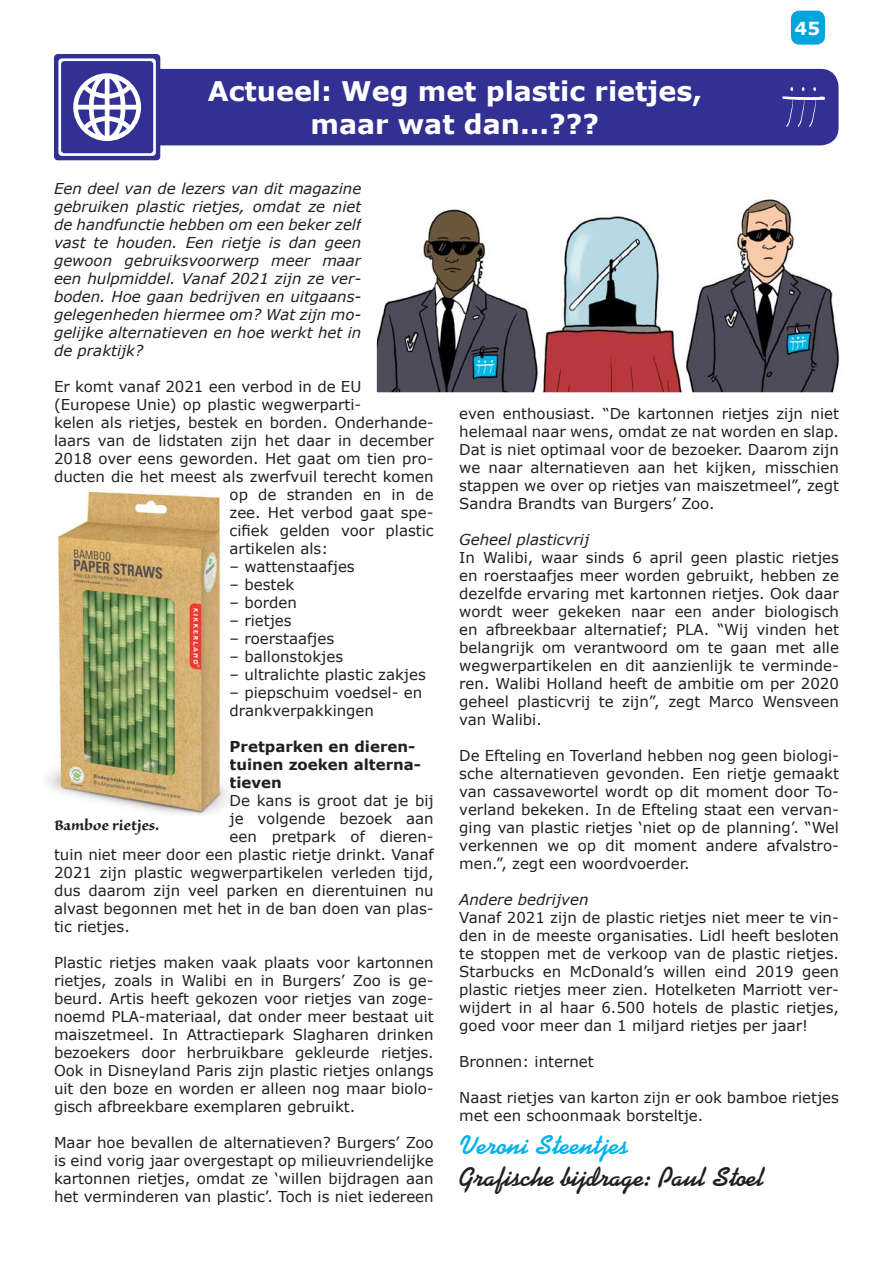
<style>
.page{position:relative;width:893px;height:1263px;background:#fff}
.page>*{position:absolute;margin:0;border:0;box-sizing:border-box;transform-origin:0 0}
.t1{font:700 27px/32.4px "Verdana";color:#fff;text-align:center}
.t2{font:700 27px "Kaufmann BT";color:#231f20}
.t3{font:700 27px "Kaufmann BT";color:#00b2eb}
.t4{font:700 18px "Sanvito Pro";color:#231f20}
.t5{font:700 18px "Verdana";color:#fff}
.t6{font:15px/18px "Verdana";color:#231f20;text-align:justify}
.t7{font:italic 15px/18px "Verdana";color:#231f20;text-align:justify}
.t8{font:700 15px/18px "Verdana";color:#231f20}
</style>
<div class="page">
<div style="left:791px;top:11px;width:34px;height:34px;background:#00a6db;border-radius:9px"></div>
<div style="left:73px;top:69px;width:765px;height:76px;background:#323092;border-radius:18px"></div>
<div style="left:54px;top:54px;width:106px;height:106px;background:#323092;border-radius:4px"></div>
<div style="left:58px;top:58px;width:98px;height:98px;background:linear-gradient(to right,#fdfdfe,#fefefe);border-radius:3px"></div>
<div style="left:61px;top:61px;width:92px;height:92px;background:#323092;border-radius:3px"></div>
<svg style="left:73px;top:73px;width:68px;height:68px"></svg>
<svg style="left:782px;top:87px;width:43px;height:40px"></svg>
<img style="left:46px;top:491px;width:183px;height:325px">
<img style="left:377px;top:199px;width:462px;height:193px">
<h1 class="t1" style="left:208px;top:75px;width:496px">Actueel: Weg met plastic rietjes, maar wat dan...???</h1>
<p class="t5" style="left:795px;top:15px;width:27px">45</p>
<p class="t7" style="left:54px;top:180px;width:309px">Een deel van de lezers van dit magazine gebruiken plastic rietjes, omdat ze niet de handfunctie hebben om een beker zelf vast te houden. Een rietje is dan geen gewoon gebruiksvoorwerp meer maar een hulpmiddel. Vanaf 2021 zijn ze ver&shy;boden. Hoe gaan bedrijven en uitgaans&shy;gelegenheden hiermee om? Wat zijn mo&shy;gelijke alternatieven en hoe werkt het in de praktijk?</p>
<p class="t6" style="left:54px;top:378px;width:309px">Er komt vanaf 2021 een verbod in de EU</p>
<p class="t6" style="left:54px;top:396px;width:309px">(Europese Unie) op plastic wegwerparti-</p>
<p class="t6" style="left:54px;top:414px;width:381px">kelen als rietjes, bestek en borden. Onderhande-</p>
<p class="t6" style="left:54px;top:432px;width:381px">laars van de lidstaten zijn het daar in december</p>
<p class="t6" style="left:54px;top:450px;width:381px">2018 over eens geworden. Het gaat om tien pro-</p>
<p class="t6" style="left:54px;top:468px;width:381px">ducten die het meest als zwerfvuil terecht komen</p>
<p class="t6" style="left:230px;top:486px;width:206px">op de stranden en in de</p>
<p class="t6" style="left:230px;top:504px;width:206px">zee. Het verbod gaat spe-</p>
<p class="t6" style="left:230px;top:522px;width:206px">cifiek gelden voor plastic</p>
<p class="t6" style="left:230px;top:540px;width:100px">artikelen als:</p>
<p class="t6" style="left:230px;top:558px;width:127px">– wattenstaafjes</p>
<p class="t6" style="left:230px;top:576px;width:66px">– bestek</p>
<p class="t6" style="left:230px;top:594px;width:69px">– borden</p>
<p class="t6" style="left:230px;top:612px;width:64px">– rietjes</p>
<p class="t6" style="left:230px;top:630px;width:106px">– roerstaafjes</p>
<p class="t6" style="left:230px;top:648px;width:115px">– ballonstokjes</p>
<p class="t6" style="left:230px;top:666px;width:198px">– ultralichte plastic zakjes</p>
<p class="t6" style="left:230px;top:684px;width:194px">– piepschuim voedsel- en drankverpakkingen</p>
<p class="t8" style="left:230px;top:738px;width:193px">Pretparken en dieren&shy;tuinen zoeken alterna&shy;tieven</p>
<p class="t6" style="left:230px;top:792px;width:206px">De kans is groot dat je bij</p>
<p class="t6" style="left:230px;top:810px;width:206px">je volgende bezoek aan</p>
<p class="t6" style="left:230px;top:828px;width:206px">een pretpark of dieren-</p>
<p class="t6" style="left:54px;top:846px;width:381px">tuin niet meer door een plastic rietje drinkt. Vanaf</p>
<p class="t6" style="left:54px;top:864px;width:381px">2021 zijn plastic wegwerpartikelen verleden tijd,</p>
<p class="t6" style="left:54px;top:882px;width:381px">dus daarom zijn veel parken en dierentuinen nu</p>
<p class="t6" style="left:54px;top:900px;width:381px">alvast begonnen met het in de ban doen van plas-</p>
<p class="t6" style="left:54px;top:918px;width:77px">tic rietjes.</p>
<p class="t6" style="left:54px;top:954px;width:381px">Plastic rietjes maken vaak plaats voor kartonnen rietjes, zoals in Walibi en in Burgers’ Zoo is ge&shy;beurd. Artis heeft gekozen voor rietjes van zoge&shy;noemd PLA-materiaal, dat onder meer bestaat uit maiszetmeel. In Attractiepark Slagharen drinken bezoekers door herbruikbare gekleurde rietjes.<br>Ook in Disneyland Paris zijn plastic rietjes onlangs uit den boze en worden er alleen nog maar biolo&shy;gisch afbreekbare exemplaren gebruikt.</p>
<p class="t6" style="left:54px;top:1134px;width:381px">Maar hoe bevallen de alternatieven? Burgers’ Zoo is eind vorig jaar overgestapt op milieuvriendelijke kartonnen rietjes, omdat ze ‘willen bijdragen aan het verminderen van plastic’. Toch is niet iedereen</p>
<p class="t4" style="left:54px;top:815px;width:106px">Bamboe rietjes.</p>
<p class="t6" style="left:459px;top:405px;width:381px">even enthousiast. “De kartonnen rietjes zijn niet helemaal naar wens, omdat ze nat worden en slap.<br>Dat is niet optimaal voor de bezoeker. Daarom zijn we naar alternatieven aan het kijken, misschien stappen we over op rietjes van maiszetmeel”, zegt Sandra Brandts van Burgers’ Zoo.</p>
<p class="t7" style="left:459px;top:531px;width:131px">Geheel plasticvrij</p>
<p class="t6" style="left:459px;top:549px;width:381px">In Walibi, waar sinds 6 april geen plastic rietjes en roerstaafjes meer worden gebruikt, hebben ze dezelfde ervaring met kartonnen rietjes. Ook daar wordt weer gekeken naar een ander biologisch en afbreekbaar alternatief; PLA. “Wij vinden het belangrijk om verantwoord om te gaan met alle wegwerpartikelen en dit aanzienlijk te verminde&shy;ren. Walibi Holland heeft de ambitie om per 2020 geheel plasticvrij te zijn”, zegt Marco Wensveen van Walibi.</p>
<p class="t6" style="left:459px;top:747px;width:381px">De Efteling en Toverland hebben nog geen biologi&shy;sche alternatieven gevonden. Een rietje gemaakt van cassavewortel wordt op dit moment door To&shy;verland bekeken. In de Efteling staat een vervan&shy;ging van plastic rietjes ‘niet op de planning’. “Wel verkennen we op dit moment andere afvalstro&shy;men.”, zegt een woordvoerder.</p>
<p class="t7" style="left:459px;top:891px;width:131px">Andere bedrijven</p>
<p class="t6" style="left:459px;top:909px;width:381px">Vanaf 2021 zijn de plastic rietjes niet meer te vin&shy;den in de meeste organisaties. Lidl heeft besloten te stoppen met de verkoop van de plastic rietjes.<br>Starbucks en McDonald’s willen eind 2019 geen plastic rietjes meer zien. Hotelketen Marriott ver&shy;wijdert in al haar 6.500 hotels de plastic rietjes, goed voor meer dan 1 miljard rietjes per jaar!</p>
<p class="t6" style="left:459px;top:1053px;width:136px">Bronnen: internet</p>
<p class="t6" style="left:459px;top:1089px;width:381px">Naast rietjes van karton zijn er ook bamboe rietjes met een schoonmaak borsteltje.</p>
<h1 class="t3" style="left:459px;top:1129px;width:171px">Veroni Steentjes</h1>
<h1 class="t2" style="left:459px;top:1161px;width:306px">Grafische bijdrage: Paul Stoel</h1>
</div>
